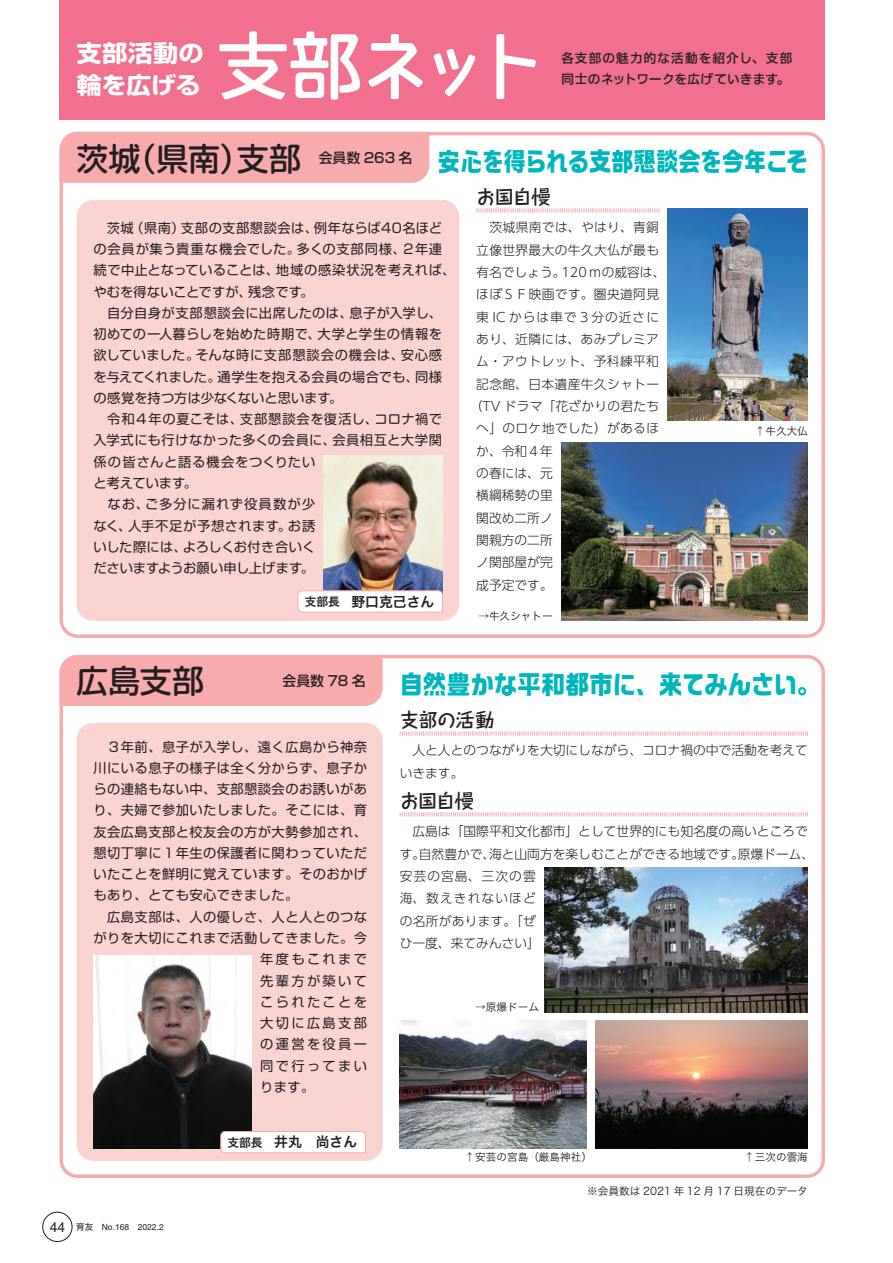
<style>
.page{position:relative;width:893px;height:1263px;background:#fff}
.page>*{position:absolute;margin:0;border:0;box-sizing:border-box;transform-origin:0 0}
.t1{font:500 31.95px "Soft Go Std";letter-spacing:.005em;color:#231f20}
.t2{font:700 25.5px "Ro G San Srf Std";color:#00b6bc;scale:.92 1}
.t3{font:700 25.5px "Ro G San Srf Std";color:#00b6bc;scale:.86 1}
.t4{font:700 23.4px/32px "Soft Go Std";letter-spacing:-.005em;color:#fff;scale:1.08 1}
.t5{font:700 19.2px "Taka Hand Std De";letter-spacing:-.025em;color:#231f20}
.t6{font:13.8px "Hira Kaku Std N W6";color:#231f20}
.t7{font:500 13.8px "Soft Go Std";color:#231f20}
.t8{font:13.35px/21.3px "Soft Go Std";letter-spacing:.03em;color:#231f20}
.t9{font:13.35px "Soft Go Std";letter-spacing:.175em;color:#231f20}
.t10{font:13.35px/21.3px "Ro NOW Std GB";letter-spacing:-.01em;color:#231f20}
.t11{font:300 12.75px/22.4px "UD Shin Go Pro";color:#231f20}
.t12{font:300 12.75px "UD Shin Go Pro";letter-spacing:.03em;color:#231f20}
.t13{font:300 12.75px "UD Shin Go Pro";letter-spacing:.025em;color:#231f20}
.t14{font:300 12.75px "UD Shin Go Pro";letter-spacing:.075em;color:#231f20}
.t15{font:10.65px "Hira Kaku Std N W3";color:#231f20}
.t16{font:8.55px "Helvetica";color:#231f20}
.s1{font-size:11.7px}
.s2{font-size:13.8px}
.s3{font-family:"Shin Go Pro"}
</style>
<div class="page">
<div style="left:60px;top:655px;width:765px;height:523px;border:3px solid #f8abad;border-radius:16px"></div>
<div style="left:60px;top:132px;width:369px;height:51px;background:#f8abad"></div>
<div style="left:60px;top:655px;width:323px;height:51px;background:#f8abad"></div>
<div style="left:60px;top:132px;width:765px;height:506px;border:3px solid #f8abad;border-radius:16px"></div>
<div style="left:60px;top:0;width:765px;height:119px;background:#f1708f"></div>
<div style="left:77px;top:200px;width:382px;height:421px;background:#fbd3d1;border-radius:17px"></div>
<div style="left:77px;top:723px;width:306px;height:438px;background:#fbd3d1;border-radius:17px"></div>
<div style="left:43px;top:1212px;width:29px;height:30px;border:1px solid #231f20;border-radius:50%"></div>
<svg style="left:400px;top:731px;width:408px;height:5px"></svg>
<svg style="left:476px;top:208px;width:184px;height:5px"></svg>
<svg style="left:400px;top:812px;width:408px;height:4px"></svg>
<svg style="left:219px;top:31px;width:317px;height:69px"></svg>
<img style="left:94px;top:955px;width:158px;height:193px">
<svg style="left:220px;top:1131px;width:146px;height:22px;background:#fdf6f6"></svg>
<img style="left:561px;top:442px;width:247px;height:179px">
<img style="left:668px;top:208px;width:140px;height:213px">
<img style="left:595px;top:1020px;width:213px;height:128px">
<img style="left:544px;top:867px;width:264px;height:145px">
<img style="left:400px;top:1020px;width:187px;height:128px">
<img style="left:324px;top:455px;width:119px;height:135px">
<svg style="left:297px;top:590px;width:146px;height:23px;background:#fcf4f4"></svg>
<h3 class="t4" style="left:77px;top:35px;width:119px">支部活動の輪を広げる</h3>
<p class="t10" style="left:561px;top:47px;width:233px">各支部の魅力的な活動を紹介し、支部同士のネットワークを広げていきます。</p>
<h1 class="t1" style="left:77px;top:136px;width:226px">茨城（県南）支部</h1>
<p class="t7" style="left:319px;top:148px;width:95px">会員数 263 名</p>
<h2 class="t3" style="left:438px;top:144px;width:432px">安心を得られる支部懇談会を今年こそ</h2>
<h3 class="t5" style="left:476px;top:183px;width:76px">お国自慢</h3>
<p class="t8" style="left:93px;top:216px;width:364px">　茨城（県南）支部の支部懇談会は、例年ならば40名ほどの会員が集う貴重な機会でした。多くの支部同様、２年連続で中止となっていることは、地域の感染状況を考えれば、やむを得ないことですが、残念です。<br>　自分自身が支部懇談会に出席したのは、息子が入学し、初めての一人暮らしを始めた時期で、大学と学生の情報を欲していました。そんな時に支部懇談会の機会は、安心感を与えてくれました。通学生を抱える会員の場合でも、同様の感覚を持つ方は少なくないと思います。<br>　令和４年の夏こそは、支部懇談会を復活し、コロナ禍で入学式にも行けなかった多くの会員に、会員相互と大学関係の皆さんと語る機会をつくりたい<br>と考えています。<br>　なお、ご多分に漏れず役員数が少<br>なく、人手不足が予想されます。お誘<br>いした際には、よろしくお付き合いく<br>ださいますようお願い申し上げます。</p>
<p class="t6" style="left:305px;top:591px;width:131px"><span class="s1">支部長　</span>野口克己さん</p>
<p class="t12" style="left:476px;top:217px;width:184px">　茨城県南では、やはり、青銅</p>
<p class="t13" style="left:476px;top:239px;width:184px">立像世界最大の牛久大仏が最も</p>
<p class="t11" style="left:476px;top:261px;width:191px">有名でしょう。120 ｍの威容は、</p>
<p class="t12" style="left:476px;top:284px;width:184px">ほぼＳＦ映画です。圏央道阿見</p>
<p class="t14" style="left:476px;top:306px;width:184px">東 IC からは車で３分の近さに</p>
<p class="t12" style="left:476px;top:329px;width:184px">あり、近隣には、あみプレミア</p>
<p class="t12" style="left:476px;top:351px;width:184px">ム・アウトレット、予科練平和</p>
<p class="t12" style="left:476px;top:373px;width:184px">記念館、日本遺産牛久シャトー</p>
<p class="t11" style="left:470px;top:394px;width:191px">（TV ドラマ「花ざかりの君たち</p>
<p class="t13" style="left:476px;top:418px;width:184px">へ」のロケ地でした）があるほ</p>
<p class="t11" style="left:476px;top:439px;width:78px">か、令和４年</p>
<p class="t11" style="left:476px;top:461px;width:78px">の春には、元</p>
<p class="t11" style="left:476px;top:484px;width:78px">横綱稀勢の里</p>
<p class="t11" style="left:476px;top:506px;width:78px">関改め二所ノ</p>
<p class="t11" style="left:476px;top:528px;width:78px">関親方の二所</p>
<p class="t11" style="left:476px;top:551px;width:78px">ノ関部屋が完</p>
<p class="t11" style="left:476px;top:573px;width:78px">成予定です。</p>
<p class="t15" style="left:478px;top:607px;width:76px">→牛久シャトー</p>
<p class="t15" style="left:755px;top:423px;width:55px">↑牛久大仏</p>
<h1 class="t1" style="left:77px;top:658px;width:129px">広島支部</h1>
<p class="t7" style="left:283px;top:670px;width:85px">会員数 78 名</p>
<p class="t8" style="left:94px;top:735px;width:275px">　３年前、息子が入学し、遠く広島から神奈</p>
<p class="t8" style="left:94px;top:756px;width:275px">川にいる息子の様子は全く分からず、息子か</p>
<p class="t8" style="left:94px;top:777px;width:275px">らの連絡もない中、支部懇談会のお誘いがあ</p>
<p class="t8" style="left:94px;top:798px;width:275px">り、夫婦で参加いたしました。そこには、育</p>
<p class="t8" style="left:94px;top:820px;width:275px">友会広島支部と校友会の方が大勢参加され、</p>
<p class="t8" style="left:94px;top:841px;width:275px">懇切丁寧に１年生の保護者に関わっていただ</p>
<p class="t8" style="left:94px;top:862px;width:275px">いたことを鮮明に覚えています。そのおかげ</p>
<p class="t8" style="left:94px;top:884px;width:206px">もあり、とても安心できました。</p>
<p class="t8" style="left:94px;top:905px;width:275px">　広島支部は、人の優しさ、人と人とのつな</p>
<p class="t8" style="left:94px;top:926px;width:275px">がりを大切にこれまで活動してきました。今</p>
<p class="t9" style="left:260px;top:950px;width:108px">年度もこれまで</p>
<p class="t9" style="left:260px;top:971px;width:108px">先輩方が築いて</p>
<p class="t9" style="left:260px;top:992px;width:108px">こられたことを</p>
<p class="t9" style="left:260px;top:1013px;width:108px">大切に広島支部</p>
<p class="t9" style="left:260px;top:1035px;width:108px">の運営を役員一</p>
<p class="t9" style="left:260px;top:1056px;width:108px">同で行ってまい</p>
<p class="t8" style="left:260px;top:1075px;width:56px">ります。</p>
<p class="t16" style="left:50px;top:1222px;width:116px"><span class="s2">44</span> <span class="s3">育友　</span>No.168 2022.2</p>
<p class="t6" style="left:228px;top:1131px;width:131px"><span class="s1">支部長　</span>井丸　尚さん</p>
<h2 class="t2" style="left:400px;top:667px;width:459px">自然豊かな平和都市に、来てみんさい。</h2>
<h3 class="t5" style="left:400px;top:706px;width:96px">支部の活動</h3>
<p class="t11" style="left:400px;top:739px;width:410px">　人と人とのつながりを大切にしながら、コロナ禍の中で活動を考えていきます。</p>
<h3 class="t5" style="left:400px;top:787px;width:76px">お国自慢</h3>
<p class="t11" style="left:400px;top:820px;width:416px">　広島は「国際平和文化都市」として世界的にも知名度の高いところです。自然豊かで、海と山両方を楽しむことができる地域です。原爆ドーム、安芸の宮島、三次の雲<br>海、数えきれないほど<br>の名所があります。「ぜ<br>ひ一度、来てみんさい」</p>
<p class="t15" style="left:475px;top:999px;width:65px">→原爆ドーム</p>
<p class="t15" style="left:465px;top:1149px;width:129px">↑安芸の宮島（厳島神社）</p>
<p class="t15" style="left:744px;top:1149px;width:65px">↑三次の雲海</p>
<p class="t15" style="left:587px;top:1183px;width:222px">※会員数は 2021 年 12 月 17 日現在のデータ</p>
</div>
